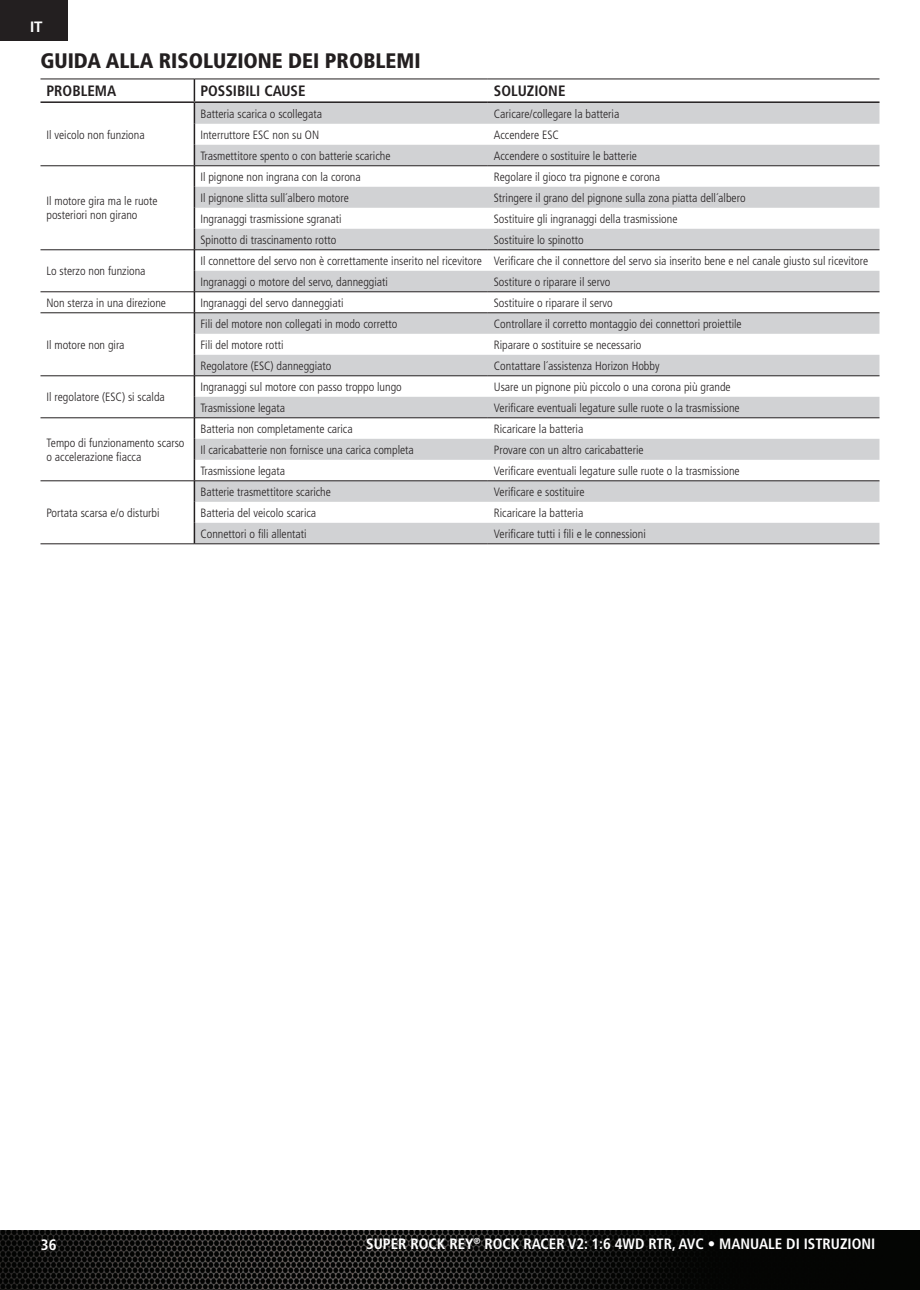
<style>
.page{position:relative;width:920px;height:1290px;background:#fff}
.page>*{position:absolute;margin:0;border:0;box-sizing:border-box;transform-origin:0 0}
.t1{font:900 condensed 21px "Frutiger LT Std";color:#231f20}
.t2{font:700 condensed 15px "Frutiger LT Std";color:#fff}
.subheader{font:700 condensed 15px "Frutiger LT Std";color:#231f20}
.t3{font:700 15px "Frutiger LT Std";color:#fff}
.Body{font:300 condensed 12px/14.4px "Frutiger LT Std";color:#231f20}
</style>
<div class="page">
<div style="left:0;top:0;width:68px;height:40px;background:#231f20"></div>
<img style="left:0;top:1230px;width:920px;height:60px">
<hr style="left:40px;top:79px;width:154px;height:1px;background:#231f20">
<hr style="left:40px;top:101px;width:154px;height:2px;background:#231f20">
<svg style="left:194px;top:79px;width:685px;height:464px"></svg>
<hr style="left:40px;top:165px;width:154px;height:1px;background:#231f20">
<hr style="left:40px;top:249px;width:154px;height:1px;background:#231f20">
<hr style="left:40px;top:291px;width:154px;height:1px;background:#231f20">
<hr style="left:40px;top:312px;width:154px;height:1px;background:#231f20">
<hr style="left:40px;top:375px;width:154px;height:1px;background:#231f20">
<hr style="left:40px;top:417px;width:154px;height:1px;background:#231f20">
<hr style="left:40px;top:480px;width:154px;height:1px;background:#231f20">
<hr style="left:40px;top:543px;width:154px;height:1px;background:#231f20">
<hr style="left:194px;top:165px;width:294px;height:1px;background:#231f20">
<hr style="left:488px;top:165px;width:391px;height:1px;background:#231f20">
<hr style="left:194px;top:249px;width:294px;height:1px;background:#231f20">
<hr style="left:488px;top:249px;width:391px;height:1px;background:#231f20">
<hr style="left:194px;top:291px;width:294px;height:1px;background:#231f20">
<hr style="left:488px;top:291px;width:391px;height:1px;background:#231f20">
<hr style="left:194px;top:312px;width:294px;height:1px;background:#231f20">
<hr style="left:488px;top:312px;width:391px;height:1px;background:#231f20">
<hr style="left:194px;top:375px;width:294px;height:1px;background:#231f20">
<hr style="left:488px;top:375px;width:391px;height:1px;background:#231f20">
<hr style="left:194px;top:417px;width:294px;height:1px;background:#231f20">
<hr style="left:488px;top:417px;width:391px;height:1px;background:#231f20">
<hr style="left:194px;top:480px;width:294px;height:1px;background:#231f20">
<hr style="left:488px;top:480px;width:391px;height:1px;background:#231f20">
<hr style="left:194px;top:543px;width:294px;height:1px;background:#231f20">
<hr style="left:488px;top:543px;width:391px;height:1px;background:#231f20">
<p class="t3" style="left:30px;top:18px;width:14px">IT</p>
<p class="t1" style="left:40px;top:48px;width:382px">GUIDA ALLA RISOLUZIONE DEI PROBLEMI</p>
<p class="subheader" style="left:46px;top:82px;width:71px">PROBLEMA</p>
<p class="subheader" style="left:200px;top:82px;width:107px">POSSIBILI CAUSE</p>
<p class="subheader" style="left:494px;top:82px;width:73px">SOLUZIONE</p>
<p class="Body" style="left:46px;top:128px;width:100px">Il veicolo non funziona</p>
<p class="Body" style="left:200px;top:107px;width:123px">Batteria scarica o scollegata</p>
<p class="Body" style="left:494px;top:107px;width:127px">Caricare/collegare la batteria</p>
<p class="Body" style="left:200px;top:128px;width:120px">Interruttore ESC non su ON</p>
<p class="Body" style="left:494px;top:128px;width:67px">Accendere ESC</p>
<p class="Body" style="left:200px;top:149px;width:192px">Trasmettitore spento o con batterie scariche</p>
<p class="Body" style="left:494px;top:149px;width:145px">Accendere o sostituire le batterie</p>
<p class="Body" style="left:46px;top:194px;width:113px">Il motore gira ma le ruote posteriori non girano</p>
<p class="Body" style="left:46px;top:264px;width:101px">Lo sterzo non funziona</p>
<p class="Body" style="left:200px;top:170px;width:162px">Il pignone non ingrana con la corona</p>
<p class="Body" style="left:494px;top:170px;width:168px">Regolare il gioco tra pignone e corona</p>
<p class="Body" style="left:200px;top:191px;width:150px">Il pignone slitta sull´albero motore</p>
<p class="Body" style="left:494px;top:191px;width:253px">Stringere il grano del pignone sulla zona piatta dell´albero</p>
<p class="Body" style="left:200px;top:212px;width:143px">Ingranaggi trasmissione sgranati</p>
<p class="Body" style="left:494px;top:212px;width:185px">Sostituire gli ingranaggi della trasmissione</p>
<p class="Body" style="left:200px;top:233px;width:137px">Spinotto di trascinamento rotto</p>
<p class="Body" style="left:494px;top:233px;width:91px">Sostituire lo spinotto</p>
<p class="Body" style="left:200px;top:254px;width:283px">Il connettore del servo non è correttamente inserito nel ricevitore</p>
<p class="Body" style="left:494px;top:254px;width:376px">Verificare che il connettore del servo sia inserito bene e nel canale giusto sul ricevitore</p>
<p class="Body" style="left:200px;top:275px;width:189px">Ingranaggi o motore del servo, danneggiati</p>
<p class="Body" style="left:494px;top:275px;width:118px">Sostiture o riparare il servo</p>
<p class="Body" style="left:46px;top:296px;width:121px">Non sterza in una direzione</p>
<p class="Body" style="left:200px;top:296px;width:145px">Ingranaggi del servo danneggiati</p>
<p class="Body" style="left:494px;top:296px;width:120px">Sostituire o riparare il servo</p>
<p class="Body" style="left:46px;top:338px;width:80px">Il motore non gira</p>
<p class="Body" style="left:200px;top:317px;width:198px">Fili del motore non collegati in modo corretto</p>
<p class="Body" style="left:494px;top:317px;width:249px">Controllare il corretto montaggio dei connettori proiettile</p>
<p class="Body" style="left:200px;top:338px;width:85px">Fili del motore rotti</p>
<p class="Body" style="left:494px;top:338px;width:149px">Riparare o sostituire se necessario</p>
<p class="Body" style="left:200px;top:359px;width:133px">Regolatore (ESC) danneggiato</p>
<p class="Body" style="left:494px;top:359px;width:167px">Contattare l´assistenza Horizon Hobby</p>
<p class="Body" style="left:46px;top:390px;width:120px">Il regolatore (ESC) si scalda</p>
<p class="Body" style="left:46px;top:435px;width:140px">Tempo di funzionamento scarso o accelerazione fiacca</p>
<p class="Body" style="left:46px;top:506px;width:115px">Portata scarsa e/o disturbi</p>
<p class="Body" style="left:200px;top:380px;width:203px">Ingranaggi sul motore con passo troppo lungo</p>
<p class="Body" style="left:494px;top:380px;width:238px">Usare un pignone più piccolo o una corona più grande</p>
<p class="Body" style="left:200px;top:401px;width:86px">Trasmissione legata</p>
<p class="Body" style="left:494px;top:401px;width:247px">Verificare eventuali legature sulle ruote o la trasmissione</p>
<p class="Body" style="left:200px;top:422px;width:154px">Batteria non completamente carica</p>
<p class="Body" style="left:494px;top:422px;width:91px">Ricaricare la batteria</p>
<p class="Body" style="left:200px;top:443px;width:215px">Il caricabatterie non fornisce una carica completa</p>
<p class="Body" style="left:494px;top:443px;width:151px">Provare con un altro caricabatterie</p>
<p class="Body" style="left:200px;top:464px;width:86px">Trasmissione legata</p>
<p class="Body" style="left:494px;top:464px;width:247px">Verificare eventuali legature sulle ruote o la trasmissione</p>
<p class="Body" style="left:200px;top:485px;width:132px">Batterie trasmettitore scariche</p>
<p class="Body" style="left:494px;top:485px;width:92px">Verificare e sostituire</p>
<p class="Body" style="left:200px;top:506px;width:117px">Batteria del veicolo scarica</p>
<p class="Body" style="left:494px;top:506px;width:91px">Ricaricare la batteria</p>
<p class="Body" style="left:200px;top:527px;width:108px">Connettori o fili allentati</p>
<p class="Body" style="left:494px;top:527px;width:154px">Verificare tutti i fili e le connessioni</p>
<p class="t2" style="left:41px;top:1236px;width:17px">36</p>
<p class="t2" style="left:366px;top:1235px;width:510px">SUPER ROCK REY<sup>®</sup> ROCK RACER V2: 1:6 4WD RTR, AVC • MANUALE DI ISTRUZIONI</p>
</div>
